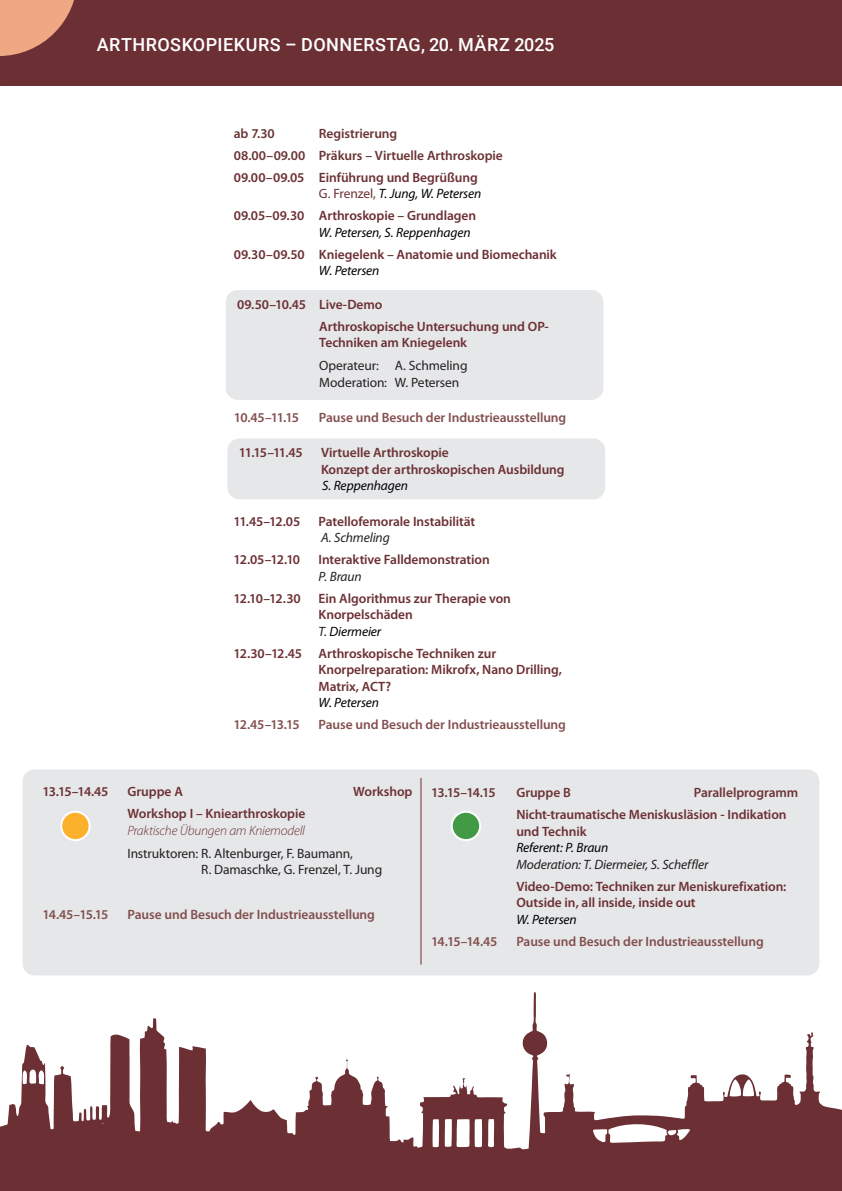
<style>
.page{position:relative;width:842px;height:1191px;background:#fff}
.page>*{position:absolute;margin:0;border:0;box-sizing:border-box;transform-origin:0 0}
.Kopfzeile_links{font:500 18px "Roboto";letter-spacing:.025em;color:#fff}
.ProgrammHead{font:600 13.5px/16.5px "Myriad Pro";letter-spacing:-.005em;color:#6c3034}
.Pause{font:600 13.5px "Myriad Pro";letter-spacing:-.005em;color:#824f4e}
.Vorsitz{font:13.5px/16.5px "Myriad Pro";letter-spacing:-.01em;color:#231f20}
.Referent{font:italic 13.5px "Myriad Pro";letter-spacing:-.01em;color:#000001}
.ProgrammHead-2{font:600 13.5px "Myriad Pro";letter-spacing:-.005em;color:#6b3334}
.Referent-2{font:italic 13.5px "Myriad Pro";letter-spacing:-.01em;color:#231f20}
.ProgrammHead-3{font:600 13.5px "Myriad Pro";letter-spacing:-.01em;color:#6c3436}
.Programm_Head2{font:italic 300 13.5px "Myriad Pro";letter-spacing:-.015em;color:#6c3034}
.s1{font-weight:400}
.s2{font-weight:400;font-style:italic;color:#000001}
.s3{color:#6b3334}
.s4{color:#231f20}
</style>
<div class="page">
<div style="left:0;top:0;width:842px;height:86px;background:#6c3034"></div>
<svg style="left:0;top:0;width:74px;height:56px"></svg>
<div style="left:23px;top:769px;width:796px;height:206px;background:#e6e7e9;border-radius:12px"></div>
<div style="left:226px;top:290px;width:377px;height:110px;background:#e6e7e9;border-radius:12px"></div>
<div style="left:227px;top:438px;width:378px;height:61px;background:#e6e7e9;border-radius:12px"></div>
<hr style="left:420px;top:778px;width:1px;height:186px;background:#6c3034">
<svg style="left:0;top:991px;width:842px;height:200px"></svg>
<div style="left:61px;top:811px;width:29px;height:29px;background:#fbb12c;border-radius:50%"></div>
<div style="left:60px;top:810px;width:31px;height:31px;border:2px solid #fff;border-radius:50%"></div>
<div style="left:452px;top:811px;width:28px;height:29px;background:#439a45;border-radius:50%"></div>
<div style="left:451px;top:810px;width:30px;height:31px;border:2px solid #fff;border-radius:50%"></div>
<p class="Kopfzeile_links" style="left:97px;top:32px;width:459px">ARTHROSKOPIEKURS – DONNERSTAG, 20. MÄRZ 2025</p>
<p class="ProgrammHead-2" style="left:234px;top:125px;width:43px">ab 7.30</p>
<p class="ProgrammHead-2" style="left:319px;top:125px;width:80px">Registrierung</p>
<p class="ProgrammHead-2" style="left:234px;top:147px;width:270px">08.00–09.00 Präkurs – Virtuelle Arthroskopie</p>
<p class="ProgrammHead" style="left:234px;top:169px;width:249px;text-align:right">09.00–09.05 Einführung und Begrüßung<br><span class="s1">G. Frenzel,</span> <span class="s2">T. Jung, W. Petersen</span></p>
<p class="ProgrammHead" style="left:234px;top:207px;width:244px">09.05–09.30 Arthroskopie – Grundlagen</p>
<p class="Referent" style="left:319px;top:224px;width:153px">W. Petersen, S. Reppenhagen</p>
<p class="ProgrammHead" style="left:234px;top:246px;width:324px">09.30–09.50 Kniegelenk – Anatomie und Biomechanik</p>
<p class="Referent" style="left:319px;top:262px;width:62px">W. Petersen</p>
<p class="ProgrammHead" style="left:237px;top:295px;width:147px">09.50–10.45 Live-Demo</p>
<p class="ProgrammHead" style="left:319px;top:317px;width:231px">Arthroskopische Untersuchung und OP-<br>Techniken am Kniegelenk</p>
<p class="Vorsitz" style="left:319px;top:357px;width:150px">Operateur: A. Schmeling</p>
<p class="Vorsitz" style="left:319px;top:373px;width:142px">Moderation: W. Petersen</p>
<p class="Pause" style="left:234px;top:409px;width:67px">10.45–11.15</p>
<p class="Pause" style="left:319px;top:409px;width:249px">Pause und Besuch der Industrieausstellung</p>
<p class="ProgrammHead-2" style="left:239px;top:444px;width:65px">11.15–11.45</p>
<p class="ProgrammHead" style="left:321px;top:444px;width:245px"><span class="s3">Virtuelle Arthroskopie<br></span>Konzept der arthroskopischen Ausbildung</p>
<p class="Referent" style="left:322px;top:477px;width:87px">S. Reppenhagen</p>
<p class="ProgrammHead" style="left:233px;top:512px;width:68px">11.45–12.05</p>
<p class="ProgrammHead" style="left:319px;top:512px;width:158px">Patellofemorale Instabilität</p>
<p class="Referent-2" style="left:321px;top:529px;width:70px">A. Schmeling</p>
<p class="ProgrammHead" style="left:233px;top:551px;width:68px">12.05–12.10</p>
<p class="ProgrammHead" style="left:319px;top:551px;width:173px">Interaktive Falldemonstration</p>
<p class="Referent-2" style="left:319px;top:568px;width:45px">P. Braun</p>
<p class="ProgrammHead" style="left:233px;top:589px;width:69px">12.10–12.30</p>
<p class="ProgrammHead" style="left:319px;top:589px;width:194px">Ein Algorithmus zur Therapie von<br>Knorpelschäden</p>
<p class="Referent" style="left:319px;top:623px;width:64px"><span class="s4">T.</span> Diermeier</p>
<p class="ProgrammHead" style="left:319px;top:644px;width:245px;text-indent:-85px">12.30–12.45 Arthroskopische Techniken zur<br>Knorpelreparation: Mikrofx, Nano Drilling,<br>Matrix, ACT?</p>
<p class="Referent" style="left:319px;top:694px;width:62px">W. Petersen</p>
<p class="Pause" style="left:233px;top:716px;width:68px">12.45–13.15</p>
<p class="Pause" style="left:319px;top:716px;width:249px">Pause und Besuch der Industrieausstellung</p>
<p class="ProgrammHead" style="left:43px;top:783px;width:68px">13.15–14.45</p>
<p class="ProgrammHead" style="left:128px;top:783px;width:57px">Gruppe A</p>
<p class="ProgrammHead" style="left:353px;top:783px;width:61px">Workshop</p>
<p class="ProgrammHead" style="left:128px;top:805px;width:179px">Workshop I – Kniearthroskopie</p>
<p class="Programm_Head2" style="left:128px;top:822px;width:179px">Praktische Übungen am Kniemodell</p>
<p class="Vorsitz" style="left:201px;top:844px;width:183px;text-indent:-74px">Instruktoren: R. Altenburger, F. Baumann,<br>R. Damaschke, G. Frenzel, T. Jung</p>
<p class="Pause" style="left:43px;top:905px;width:68px">14.45–15.15</p>
<p class="Pause" style="left:128px;top:905px;width:249px">Pause und Besuch der Industrieausstellung</p>
<p class="ProgrammHead-3" style="left:431px;top:784px;width:66px">13.15–14.15</p>
<p class="ProgrammHead-3" style="left:516px;top:784px;width:56px">Gruppe B</p>
<p class="ProgrammHead-3" style="left:694px;top:784px;width:106px">Parallelprogramm</p>
<p class="ProgrammHead" style="left:516px;top:806px;width:272px">Nicht-traumatische Meniskusläsion - Indikation und Technik</p>
<p class="Referent" style="left:516px;top:839px;width:94px">Referent: P. Braun</p>
<p class="Referent-2" style="left:516px;top:855px;width:194px">Moderation: T. Diermeier, S. Scheffler</p>
<p class="ProgrammHead" style="left:516px;top:877px;width:271px">Video-Demo: Techniken zur Meniskurefixation:<br>Outside in, all inside, inside out</p>
<p class="Referent" style="left:516px;top:910px;width:62px">W. Petersen</p>
<p class="Pause" style="left:431px;top:932px;width:68px">14.15–14.45</p>
<p class="Pause" style="left:516px;top:932px;width:249px">Pause und Besuch der Industrieausstellung</p>
</div>
